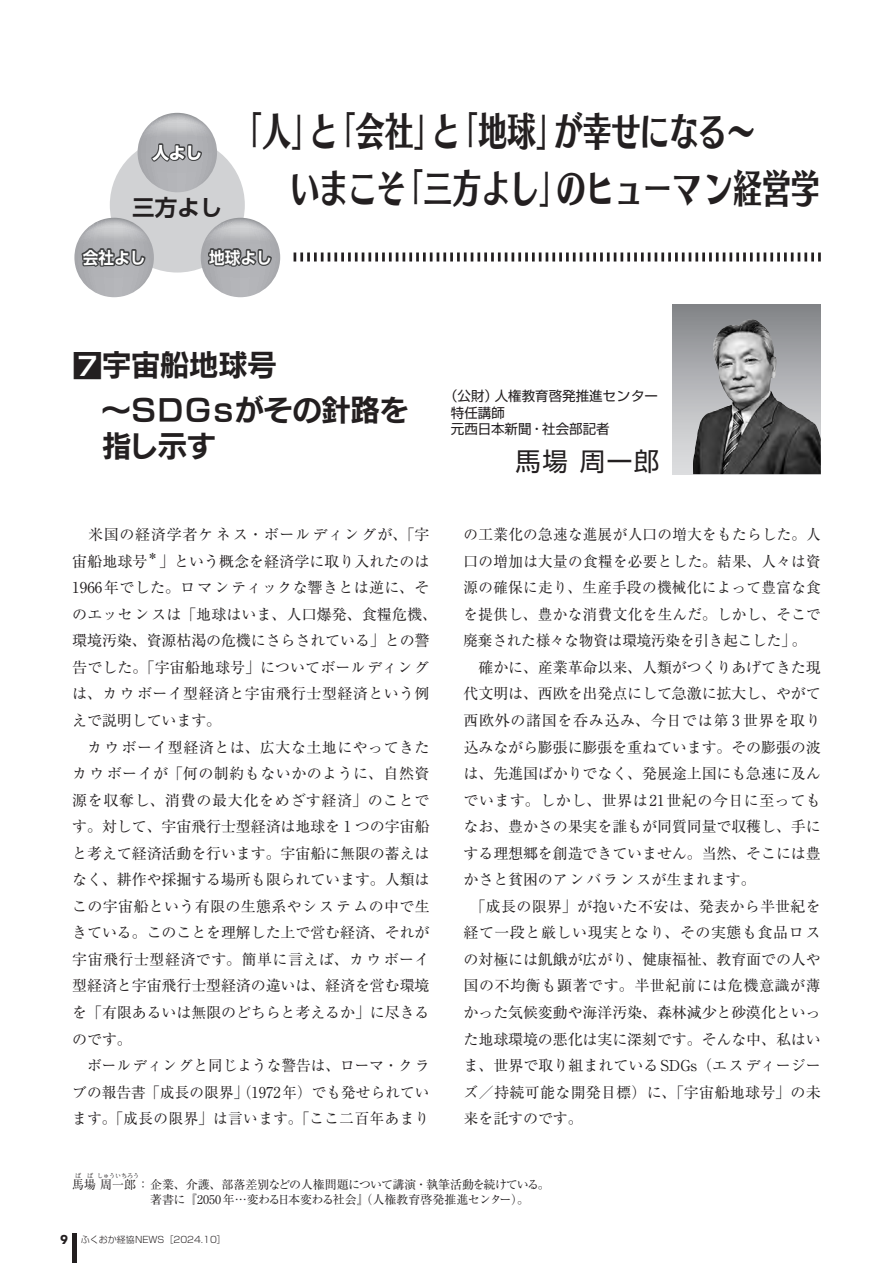
<style>
.page{position:relative;width:893px;height:1263px;background:#fff}
.page>*{position:absolute;margin:0;border:0;box-sizing:border-box;transform-origin:0 0}
.t1{font:39.6px/57px "Skip Pro E";color:#231f20;scale:.73 1}
.t2{font:29.25px/44.7px "New Rodin Pro B";letter-spacing:-.01em;color:#231f20}
.t3{font:25.5px "Shin Go Pr 6";color:#231f20}
.t4{font:700 22.5px "UD Shin Go Pr 6 De";color:#231f20}
.t5{font:700 16.5px "UD Shin Go Pr 6 De";color:#fff;scale:.95 1}
.t6{font:700 16.5px "UD Shin Go Pr 6 De";color:#fff}
.t7{font:15px/26.5px "Ryumin Pr 6";letter-spacing:.005em;color:#231f20}
.t8{font:13.5px/16.5px "Shin Go Pr 6";color:#231f20}
.t9{font:12px "Ryumin Pr 6";color:#231f20}
.t10{font:300 9px "Shin Go Pr 6";color:#231f20}
.t11{font:6px "Ryumin Pr 6";color:#231f20}
.s1{font-size:30px}
.s2{font-family:"Futura BT";font-weight:700;font-size:12.75px}
</style>
<div class="page">
<div style="left:110px;top:137px;width:135px;height:136px;background:#d1d2d4;border-radius:50%"></div>
<svg style="left:138px;top:113px;width:79px;height:79px"></svg>
<svg style="left:74px;top:218px;width:80px;height:79px"></svg>
<svg style="left:201px;top:218px;width:79px;height:79px"></svg>
<svg style="left:294px;top:252px;width:527px;height:9px"></svg>
<div style="left:672px;top:304px;width:149px;height:170px;background:linear-gradient(to bottom,#85878a,#e3e3e5)"></div>
<img style="left:693px;top:319px;width:128px;height:155px">
<div style="left:72px;top:1233px;width:5px;height:30px;background:#231f20"></div>
<p class="t6" style="left:152px;top:139px;width:51px">人よし</p>
<h3 class="t4" style="left:132px;top:189px;width:91px">三方よし</h3>
<h1 class="t1" style="left:290px;top:100px;width:726px;text-indent:-57px">「人」と「会社」と「地球」が幸せになる～<br>いまこそ「三方よし」のヒューマン経営学</h1>
<p class="t5" style="left:83px;top:244px;width:67px">会社よし</p>
<p class="t5" style="left:209px;top:244px;width:67px">地球よし</p>
<h2 class="t2" style="left:72px;top:340px;width:338px"><span class="s1">7</span>宇宙船地球号<br>　～ＳＤＧｓがその針路を</h2>
<h2 class="t2" style="left:102px;top:421px;width:115px">指し示す</h2>
<p class="t7" style="left:72px;top:520px;width:366px">　米国の経済学者ケネス・ボールディングが、「宇宙船地球号<sup>＊</sup>」という概念を経済学に取り入れたのは<br>1966年でした。ロマンティックな響きとは逆に、そのエッセンスは「地球はいま、人口爆発、食糧危機、環境汚染、資源枯渇の危機にさらされている」との警告でした。「宇宙船地球号」についてボールディングは、カウボーイ型経済と宇宙飛行士型経済という例えで説明しています。<br>　カウボーイ型経済とは、広大な土地にやってきたカウボーイが「何の制約もないかのように、自然資源を収奪し、消費の最大化をめざす経済」のことです。対して、宇宙飛行士型経済は地球を 1 つの宇宙船と考えて経済活動を行います。宇宙船に無限の蓄えはなく、耕作や採掘する場所も限られています。人類はこの宇宙船という有限の生態系やシステムの中で生きている。このことを理解した上で営む経済、それが宇宙飛行士型経済です。簡単に言えば、カウボーイ型経済と宇宙飛行士型経済の違いは、経済を営む環境を「有限あるいは無限のどちらと考えるか」に尽きるのです。</p>
<p class="t7" style="left:72px;top:1051px;width:359px;text-align:justify;text-indent:15px">ボールディングと同じような警告は、ローマ・クラブの報告書「成長の限界」（1972年）でも発せられています。「成長の限界」は言います。「ここ二百年あまり</p>
<p class="t8" style="left:451px;top:387px;width:208px;text-indent:-7px">（公財）人権教育啓発推進センター特任講師<br>元西日本新聞・社会部記者</p>
<h3 class="t3" style="left:516px;top:440px;width:145px">馬場 周一郎</h3>
<p class="t7" style="left:464px;top:520px;width:359px">の工業化の急速な進展が人口の増大をもたらした。人口の増加は大量の食糧を必要とした。結果、人々は資源の確保に走り、生産手段の機械化によって豊富な食を提供し、豊かな消費文化を生んだ。しかし、そこで廃棄された様々な物資は環境汚染を引き起こした」。　確かに、産業革命以来、人類がつくりあげてきた現代文明は、西欧を出発点にして急激に拡大し、やがて西欧外の諸国を呑み込み、今日では第 3 世界を取り込みながら膨張に膨張を重ねています。その膨張の波は、先進国ばかりでなく、発展途上国にも急速に及んでいます。しかし、世界は21世紀の今日に至ってもなお、豊かさの果実を誰もが同質同量で収穫し、手にする理想郷を創造できていません。当然、そこには豊かさと貧困のアンバランスが生まれます。<br>　「成長の限界」が抱いた不安は、発表から半世紀を経て一段と厳しい現実となり、その実態も食品ロスの対極には飢餓が広がり、健康福祉、教育面での人や国の不均衡も顕著です。半世紀前には危機意識が薄かった気候変動や海洋汚染、森林減少と砂漠化といった地球環境の悪化は実に深刻です。そんな中、私はいま、世界で取り組まれているSDGs（エスディージーズ／持続可能な開発目標）に、「宇宙船地球号」の未来を託すのです。</p>
<p class="t11" style="left:75px;top:1171px;width:19px">ば ば</p>
<p class="t11" style="left:97px;top:1171px;width:43px">しゅういちろう</p>
<p class="t9" style="left:72px;top:1175px;width:479px">馬場周一郎：企業、介護、部落差別などの人権問題について講演・執筆活動を続けている。</p>
<p class="t9" style="left:150px;top:1190px;width:380px">著書に『2050年…変わる日本変わる社会』（人権教育啓発推進センター）。</p>
<p class="t10" style="left:60px;top:1232px;width:167px"><span class="s2">9</span> ふくおか経協NEWS［2024.10］</p>
</div>
